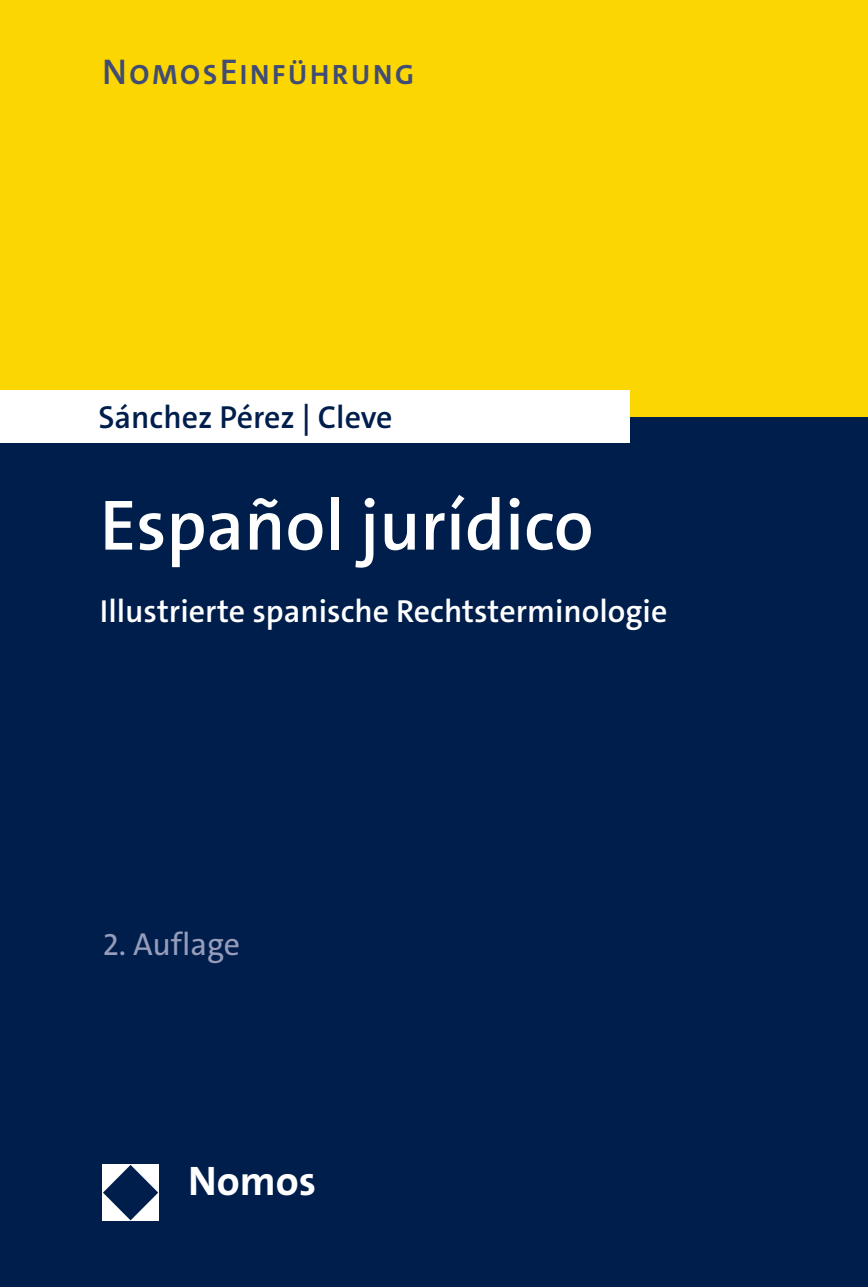
<style>
.page{position:relative;width:868px;height:1287px;background:#fff}
.page>*{position:absolute;margin:0;border:0;box-sizing:border-box;transform-origin:0 0}
.t1{font:600 72px "The Sans C5";color:#fff}
.t2{font:700 41.6px "The Sans C5";color:#fff}
.t3{font:600 32px "The Sans C5";color:#fff}
.t4{font:600 32px "The Sans C5";color:#001e4c}
.t5{font:32px "The Sans C5";color:#969cba}
.t6{font:700 28px "The Sans C5";letter-spacing:.1em;color:#414c75}
.s1{font-weight:600;font-size:36px}
</style>
<div class="page">
<div style="left:0;top:0;width:867px;height:431px;background:#fcd600"></div>
<div style="left:0;top:418px;width:867px;height:869px;background:#001e4c"></div>
<div style="left:0;top:390px;width:629px;height:53px;background:#fff"></div>
<div style="left:102px;top:1164px;width:57px;height:57px;background:#fff"></div>
<svg style="left:103px;top:1165px;width:55px;height:55px"></svg>
<p class="t6" style="left:102px;top:57px;width:313px"><span class="s1">N</span>OMOS<span class="s1">E</span>INFÜHRUNG</p>
<p class="t4" style="left:98px;top:396px;width:295px">Sánchez Pérez | Cleve</p>
<h1 class="t1" style="left:100px;top:479px;width:495px">Español jurídico</h1>
<p class="t3" style="left:100px;top:591px;width:569px">Illustrierte spanische Rechtsterminologie</p>
<p class="t5" style="left:103px;top:924px;width:139px">2. Auflage</p>
<h2 class="t2" style="left:188px;top:1154px;width:129px">Nomos</h2>
</div>
